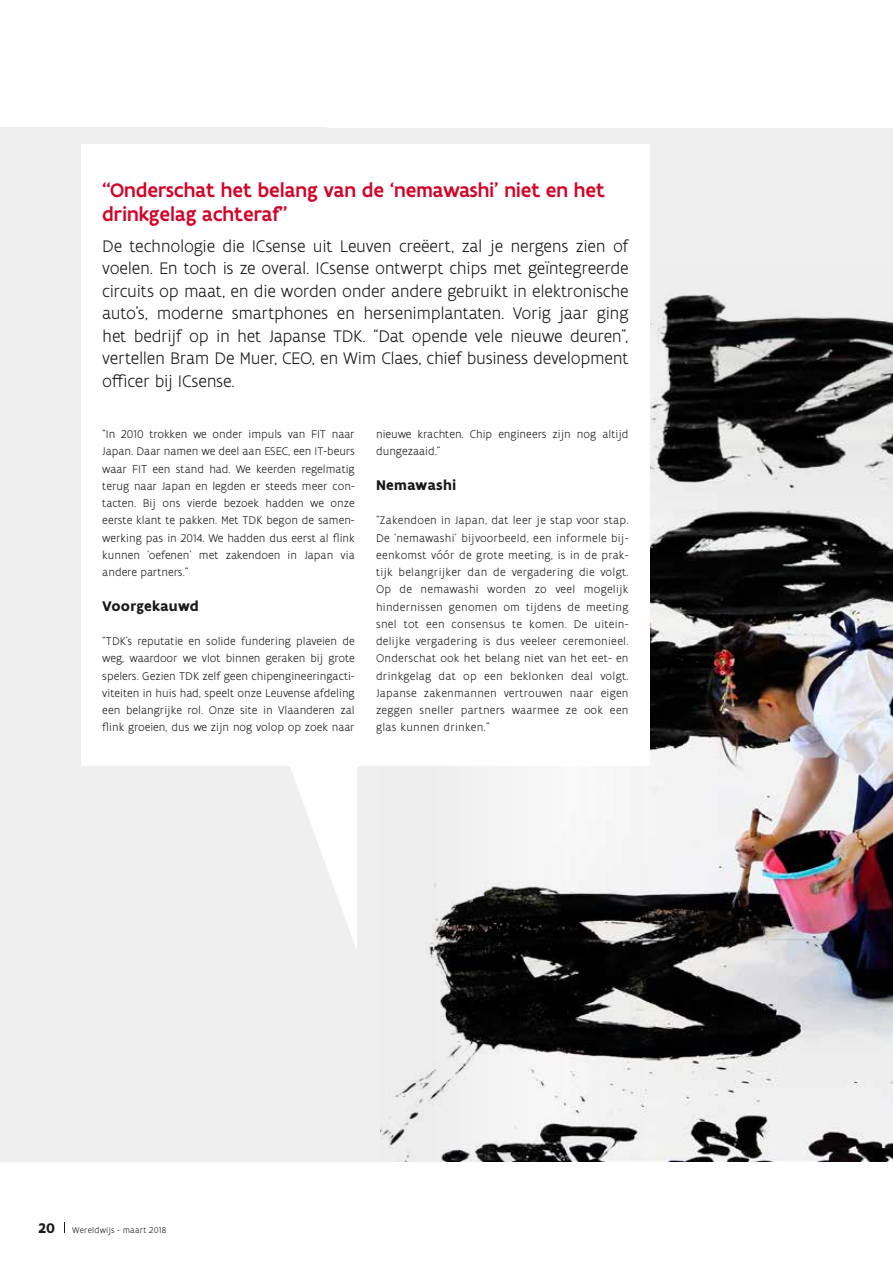
<style>
.page{position:relative;width:893px;height:1263px;background:#fff}
.page>*{position:absolute;margin:0;border:0;box-sizing:border-box;transform-origin:0 0}
.t1{font:500 21px/24px "Flanders Art Sans";color:#d20328}
.t2{font:300 18px/22.5px "Flanders Art Sans";letter-spacing:-.015em;color:#1a1a18;text-align:justify}
.t3{font:700 15px "Flanders Art Sans";letter-spacing:.015em;color:#1a1a18}
.t4{font:300 12px/17.2px "Flanders Art Sans";color:#1a1a18;text-align:justify}
.t5{font:300 9px "Flanders Art Sans";letter-spacing:.02em;color:#1a1a18}
.s1{font-weight:700;font-size:15px}
</style>
<div class="page">
<img style="left:643px;top:547px;width:250px;height:615px">
<svg style="left:326px;top:766px;width:317px;height:396px;fill:#efefef"></svg>
<svg style="left:326px;top:128px;width:567px;height:419px;fill:#eee"></svg>
<div style="left:0;top:128px;width:326px;height:1034px;background:#efefef"></div>
<div style="left:81px;top:145px;width:569px;height:621px;background:#fff"></div>
<svg style="left:290px;top:766px;width:67px;height:185px"></svg>
<h1 class="t1" style="left:102px;top:178px;width:504px">“Onderschat het belang van de ‘nemawashi’ niet en het drinkgelag achteraf”</h1>
<p class="t2" style="left:102px;top:235px;width:528px">De technologie die ICsense uit Leuven creëert, zal je nergens zien of voelen. En toch is ze overal. ICsense ontwerpt chips met geïntegreerde circuits op maat, en die worden onder andere gebruikt in elektronische auto’s, moderne smartphones en hersenimplantaten. Vorig jaar ging het bedrijf op in het Japanse TDK. “Dat opende vele nieuwe deuren”, vertellen Bram De Muer, CEO, en Wim Claes, chief business development officer bij ICsense.</p>
<p class="t4" style="left:102px;top:426px;width:254px">“In 2010 trokken we onder impuls van FIT naar Japan. Daar namen we deel aan ESEC, een IT-beurs waar FIT een stand had. We keerden regelmatig terug naar Japan en legden er steeds meer con&shy;tacten. Bij ons vierde bezoek hadden we onze eerste klant te pakken. Met TDK begon de samen&shy;werking pas in 2014. We hadden dus eerst al flink kunnen ‘oefenen’ met zakendoen in Japan via andere partners.”</p>
<p class="t3" style="left:102px;top:596px;width:98px">Voorgekauwd</p>
<p class="t4" style="left:102px;top:633px;width:254px">“TDK’s reputatie en solide fundering plaveien de weg, waardoor we vlot binnen geraken bij grote spelers. Gezien TDK zelf geen chipengineeringacti&shy;viteiten in huis had, speelt onze Leuvense afdeling een belangrijke rol. Onze site in Vlaanderen zal flink groeien, dus we zijn nog volop op zoek naar</p>
<p class="t4" style="left:376px;top:426px;width:254px">nieuwe krachten. Chip engineers zijn nog altijd dungezaaid.”</p>
<p class="t3" style="left:376px;top:475px;width:82px">Nemawashi</p>
<p class="t4" style="left:376px;top:512px;width:254px">“Zakendoen in Japan, dat leer je stap voor stap.<br>De ‘nemawashi’ bijvoorbeeld, een informele bij&shy;eenkomst vóór de grote meeting, is in de prak&shy;tijk belangrijker dan de vergadering die volgt.<br>Op de nemawashi worden zo veel mogelijk hindernissen genomen om tijdens de meeting snel tot een consensus te komen. De uitein&shy;delijke vergadering is dus veeleer ceremonieel.<br>Onderschat ook het belang niet van het eet- en drinkgelag dat op een beklonken deal volgt.<br>Japanse zakenmannen vertrouwen naar eigen zeggen sneller partners waarmee ze ook een glas kunnen drinken.”</p>
<p class="t5" style="left:38px;top:1225px;width:130px"><span class="s1">20</span> Wereldwijs - maart 2018</p>
</div>
